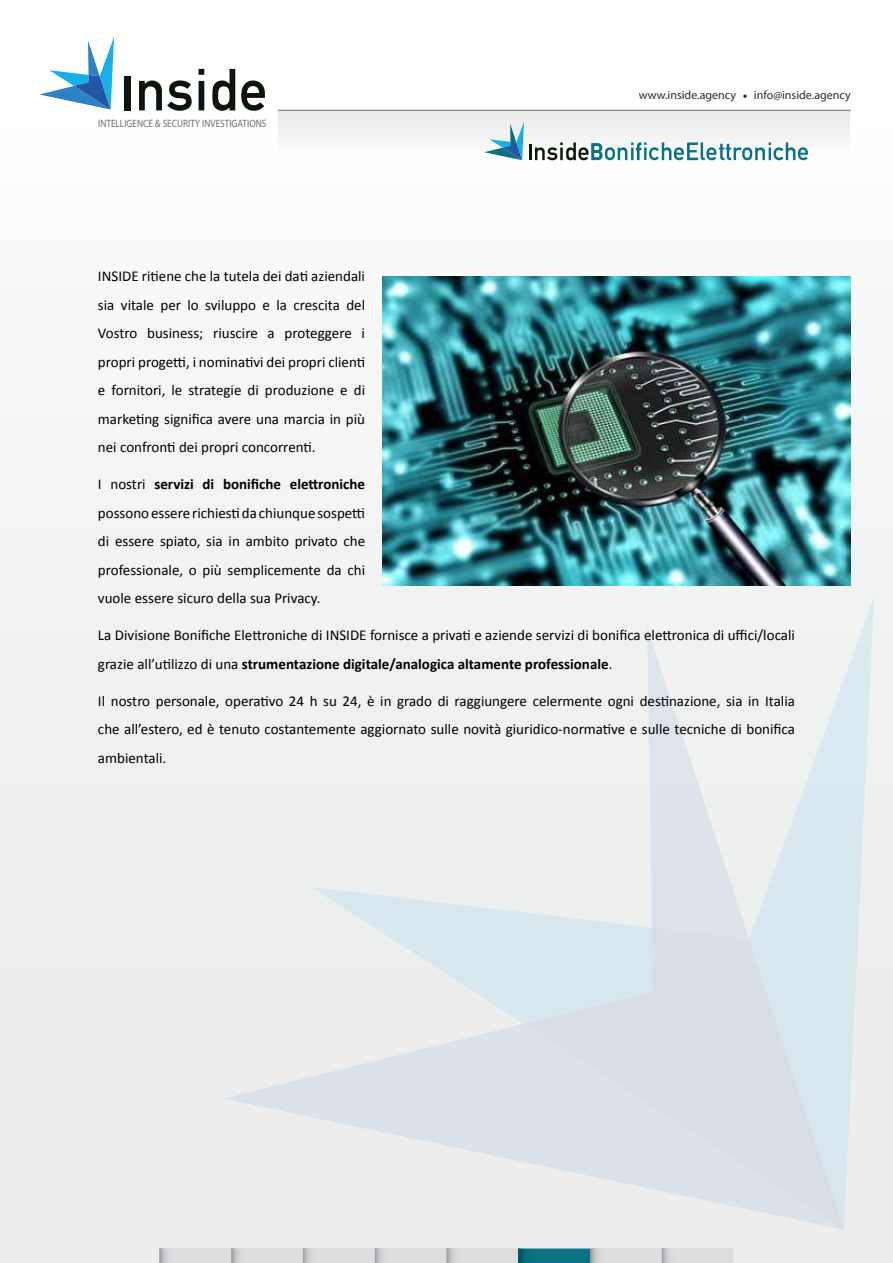
<style>
.page{position:relative;width:893px;height:1263px;background:#fff}
.page>*{position:absolute;margin:0;border:0;box-sizing:border-box;transform-origin:0 0}
.t1{font:15px/28.5px "Calibri";color:#000;text-align:justify}
.t2{font:12px "Myriad Pro";color:#2b2e30}
.t3{font:10.65px "Myriad Pro";color:#6d6e71;scale:.87 1}
.s1{font-weight:700}
</style>
<div class="page">
<img style="left:0;top:68px;width:893px;height:1195px">
<svg style="left:139px;top:80px;width:53px;height:31px"></svg>
<svg style="left:199px;top:69px;width:5px;height:41px"></svg>
<svg style="left:212px;top:69px;width:23px;height:42px"></svg>
<svg style="left:241px;top:80px;width:24px;height:31px"></svg>
<div style="left:125px;top:76px;width:6px;height:34px;background:#0b150b"></div>
<svg style="left:39px;top:37px;width:75px;height:73px"></svg>
<div style="left:224px;top:627px;width:87px;height:603px;background:#edeeee"></div>
<svg style="left:311px;top:596px;width:563px;height:634px;fill:#eeefef"></svg>
<svg style="left:524px;top:927px;width:320px;height:303px;fill:#d9e2e9"></svg>
<hr style="left:278px;top:110px;width:573px;height:1px;background:#8e9192">
<svg style="left:743px;top:95px;width:4px;height:3px"></svg>
<img style="left:159px;top:1248px;width:574px;height:15px">
<img style="left:518px;top:1248px;width:72px;height:15px">
<img style="left:277px;top:111px;width:573px;height:60px">
<svg style="left:484px;top:122px;width:324px;height:38px"></svg>
<img style="left:382px;top:276px;width:468px;height:310px">
<p class="t3" style="left:98px;top:119px;width:195px">INTELLIGENCE &amp; SECURITY INVESTIGATIONS</p>
<p class="t2" style="left:639px;top:91px;width:99px">www.inside.agency</p>
<p class="t2" style="left:754px;top:91px;width:98px">info@inside.agency</p>
<p class="t1" style="left:98px;top:262px;width:269px">INSIDE riiene che la tutela dei dai aziendali sia vitale per lo sviluppo e la crescita del Vostro business; riuscire a proteggere i propri progei, i nominaivi dei propri clieni e fornitori, le strategie di produzione e di markeing signiica avere una marcia in più nei confroni dei propri concorreni.</p>
<p class="t1" style="left:98px;top:470px;width:269px">I nostri <span class="s1">servizi di boniiche eletroniche </span>possono essere richiesi da chiunque sospei di essere spiato, sia in ambito privato che professionale, o più semplicemente da chi vuole essere sicuro della sua Privacy.</p>
<p class="t1" style="left:98px;top:621px;width:698px">La Divisione Boniiche Eletroniche di INSIDE fornisce a privai e aziende servizi di boniica eletronica di uici/locali grazie all’uilizzo di una <span class="s1">strumentazione digitale/analogica altamente professionale</span>.</p>
<p class="t1" style="left:98px;top:686px;width:698px">Il nostro personale, operaivo 24 h su 24, è in grado di raggiungere celermente ogni desinazione, sia in Italia che all’estero, ed è tenuto costantemente aggiornato sulle novità giuridico-normaive e sulle tecniche di boniica ambientali.</p>
</div>
